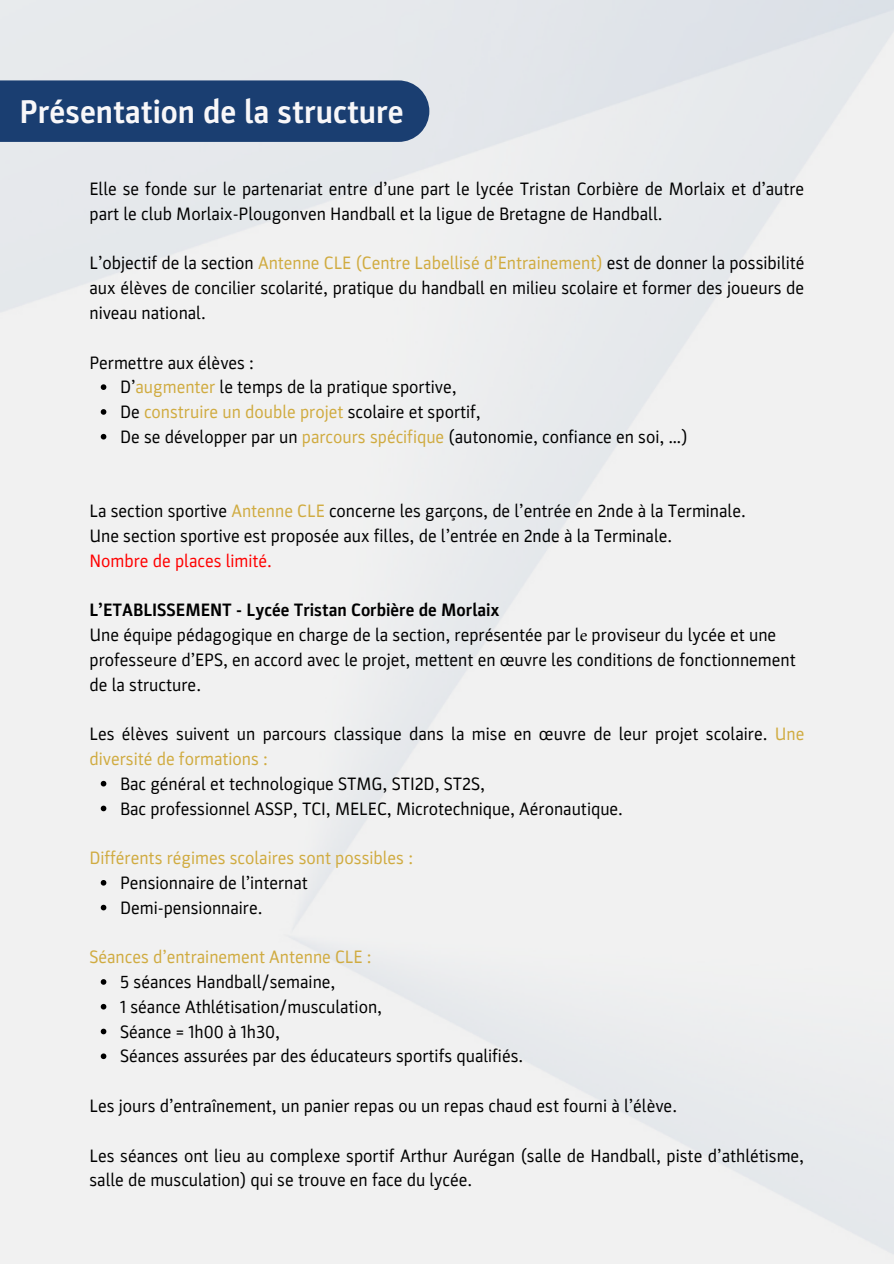
<style>
.page{position:relative;width:894px;height:1264px;background:#fff}
.page>*{position:absolute;margin:0;border:0;box-sizing:border-box;transform-origin:0 0}
.t1{font:700 33px "Parka";color:#f8f7f9}
.t2{font:18px/24.8px "Parka";color:#000}
.t3{font:18px "Parka";color:#d0ab40}
.t4{font:18px "Parka";color:#f00}
.s1{color:#d0ab40}
.s2{font-weight:700}
.s3{font-family:"Minion Pro"}
</style>
<div class="page">
<img style="left:0;top:0;width:893px;height:1263px">
<div style="left:0;top:80px;width:429px;height:62px;background:#1a3e71"></div>
<svg style="left:101px;top:384px;width:5px;height:6px"></svg>
<svg style="left:101px;top:409px;width:5px;height:6px"></svg>
<svg style="left:101px;top:434px;width:5px;height:5px"></svg>
<svg style="left:101px;top:780px;width:5px;height:6px"></svg>
<svg style="left:101px;top:805px;width:5px;height:6px"></svg>
<svg style="left:101px;top:880px;width:5px;height:5px"></svg>
<svg style="left:101px;top:904px;width:5px;height:6px"></svg>
<svg style="left:101px;top:979px;width:5px;height:5px"></svg>
<svg style="left:101px;top:1003px;width:5px;height:6px"></svg>
<svg style="left:101px;top:1028px;width:5px;height:6px"></svg>
<svg style="left:101px;top:1053px;width:5px;height:6px"></svg>
<h1 class="t1" style="left:20px;top:93px;width:385px">Présentation de la structure</h1>
<p class="t2" style="left:89px;top:177px;width:716px">Elle se fonde sur le partenariat entre d’une part le lycée Tristan Corbière de Morlaix et d’autre part le club Morlaix-Plougonven Handball et la ligue de Bretagne de Handball.</p>
<p class="t2" style="left:89px;top:251px;width:716px;text-align:justify">L’objectif de la section <span class="s1">Antenne CLE (Centre Labellisé d’Entrainement)</span> est de donner la possibilité aux élèves de concilier scolarité, pratique du handball en milieu scolaire et former des joueurs de niveau national.</p>
<p class="t2" style="left:89px;top:350px;width:166px">Permettre aux élèves :</p>
<p class="t2" style="left:120px;top:375px;width:569px">D’<span class="s1">augmenter</span> le temps de la pratique sportive,<br>De <span class="s1">construire un double projet</span> scolaire et sportif,<br>De se développer par un <span class="s1">parcours spécifique</span> (autonomie, confiance en soi, …)</p>
<p class="t2" style="left:89px;top:499px;width:657px">La section sportive <span class="s1">Antenne CLE</span> concerne les garçons, de l’entrée en 2nde à la Terminale.<br>Une section sportive est proposée aux filles, de l’entrée en 2nde à la Terminale.</p>
<p class="t4" style="left:89px;top:550px;width:184px">Nombre de places limité.</p>
<p class="t2" style="left:89px;top:598px;width:707px"><span class="s2">L’ETABLISSEMENT - Lycée Tristan Corbière de Morlaix<br></span>Une équipe pédagogique en charge de la section, représentée par l<span class="s3">e</span> proviseur du lycée et une professeure d’EPS, en accord avec le projet, mettent en œuvre les conditions de fonctionnement de la structure.</p>
<p class="t2" style="left:89px;top:722px;width:716px">Les élèves suivent un parcours classique dans la mise en œuvre de leur projet scolaire. <span class="s1">Une diversité de formations :</span></p>
<p class="t2" style="left:120px;top:771px;width:504px">Bac général et technologique STMG, STI2D, ST2S,<br>Bac professionnel ASSP, TCI, MELEC, Microtechnique, Aéronautique.</p>
<p class="t3" style="left:89px;top:847px;width:325px">Différents régimes scolaires sont possibles :</p>
<p class="t2" style="left:120px;top:871px;width:189px">Pensionnaire de l’internat<br>Demi-pensionnaire.</p>
<p class="t3" style="left:89px;top:946px;width:283px">Séances d’entrainement Antenne CLE :</p>
<p class="t2" style="left:120px;top:970px;width:404px">5 séances Handball/semaine,<br>1 séance Athlétisation/musculation,<br>Séance = 1h00 à 1h30,<br>Séances assurées par des éducateurs sportifs qualifiés.</p>
<p class="t2" style="left:89px;top:1094px;width:589px">Les jours d’entraînement, un panier repas ou un repas chaud est fourni à l’élève.</p>
<p class="t2" style="left:89px;top:1143px;width:716px">Les séances ont lieu au complexe sportif Arthur Aurégan (salle de Handball, piste d’athlétisme, salle de musculation) qui se trouve en face du lycée.</p>
</div>
